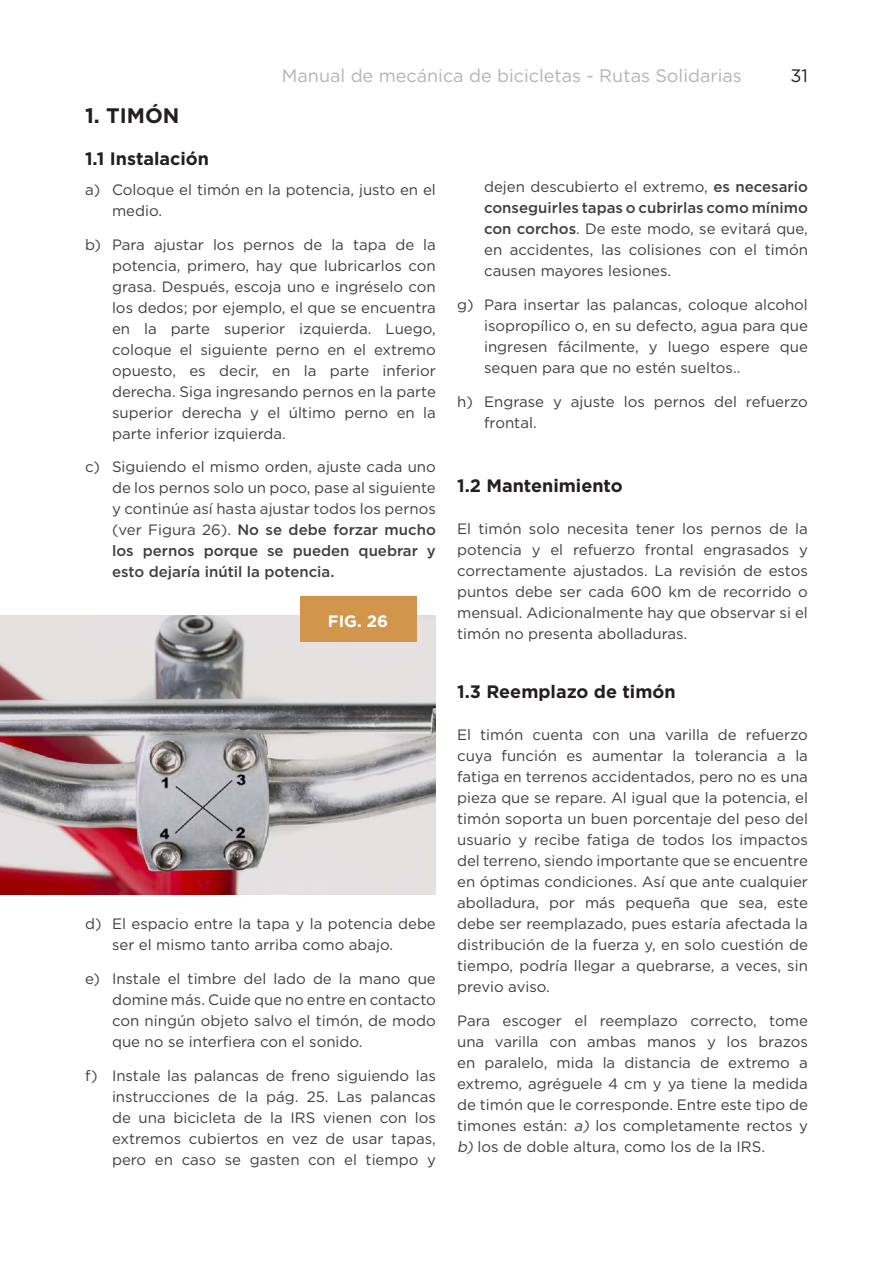
<style>
.page{position:relative;width:893px;height:1263px;background:#fff}
.page>*{position:absolute;margin:0;border:0;box-sizing:border-box;transform-origin:0 0}
.t1{font:700 21px "Gotham";color:#231f20}
.t2{font:700 18px "Gotham";color:#231f20}
.t3{font:18px "Gotham";color:#b2b3b7}
.t4{font:18px "Gotham";color:#231f20}
.t5{font:700 16.5px "Gotham";color:#fff}
.t6{font:15px/21px "Gotham";color:#3e3e3f;text-align:justify}
.s1{font-weight:500}
.s2{font-style:italic}
</style>
<div class="page">
<img style="left:0;top:615px;width:436px;height:280px">
<div style="left:300px;top:596px;width:116px;height:46px;background:#d1954c"></div>
<p class="t3" style="left:282px;top:65px;width:461px">Manual de mecánica de bicicletas - Rutas Solidarias</p>
<p class="t4" style="left:790px;top:65px;width:19px">31</p>
<h1 class="t1" style="left:85px;top:102px;width:96px">1. TIMÓN</h1>
<p class="t2" style="left:85px;top:147px;width:126px">1.1 Instalación</p>
<p class="t6" style="left:112px;top:179px;width:325px;text-indent:-27px">a) Coloque el timón en la potencia, justo en el medio.</p>
<p class="t6" style="left:112px;top:233px;width:325px;text-indent:-27px">b) Para ajustar los pernos de la tapa de la potencia, primero, hay que lubricarlos con grasa. Después, escoja uno e ingréselo con los dedos; por ejemplo, el que se encuentra en la parte superior izquierda. Luego, coloque el siguiente perno en el extremo opuesto, es decir, en la parte inferior derecha. Siga ingresando pernos en la parte superior derecha y el último perno en la parte inferior izquierda.</p>
<p class="t6" style="left:112px;top:456px;width:325px;text-indent:-27px">c) Siguiendo el mismo orden, ajuste cada uno de los pernos solo un poco, pase al siguiente y continúe así hasta ajustar todos los pernos (ver Figura 26). <span class="s1">No se debe forzar mucho los pernos porque se pueden quebrar y esto dejaría inútil la potencia.</span></p>
<p class="t5" style="left:328px;top:610px;width:62px">FIG. 26</p>
<p class="t6" style="left:112px;top:913px;width:325px;text-indent:-27px">d) El espacio entre la tapa y la potencia debe ser el mismo tanto arriba como abajo.</p>
<p class="t6" style="left:112px;top:968px;width:325px;text-indent:-27px">e) Instale el timbre del lado de la mano que domine más. Cuide que no entre en contacto con ningún objeto salvo el timón, de modo que no se interfiera con el sonido.</p>
<p class="t6" style="left:112px;top:1064px;width:325px;text-indent:-27px">f) Instale las palancas de freno siguiendo las instrucciones de la pág. 25. Las palancas de una bicicleta de la IRS vienen con los extremos cubiertos en vez de usar tapas, pero en caso se gasten con el tiempo y</p>
<p class="t6" style="left:484px;top:176px;width:325px">dejen descubierto el extremo, <span class="s1">es necesario conseguirles tapas o cubrirlas como mínimo con corchos</span>. De este modo, se evitará que, en accidentes, las colisiones con el timón causen mayores lesiones.</p>
<p class="t6" style="left:484px;top:294px;width:325px;text-indent:-27px">g) Para insertar las palancas, coloque alcohol isopropílico o, en su defecto, agua para que ingresen fácilmente, y luego espere que sequen para que no estén sueltos..</p>
<p class="t6" style="left:484px;top:391px;width:325px;text-indent:-27px">h) Engrase y ajuste los pernos del refuerzo frontal.</p>
<p class="t2" style="left:457px;top:474px;width:167px">1.2 Mantenimiento</p>
<p class="t6" style="left:457px;top:518px;width:352px">El timón solo necesita tener los pernos de la potencia y el refuerzo frontal engrasados y correctamente ajustados. La revisión de estos puntos debe ser cada 600 km de recorrido o mensual. Adicionalmente hay que observar si el timón no presenta abolladuras.</p>
<p class="t2" style="left:457px;top:679px;width:220px">1.3 Reemplazo de timón</p>
<p class="t6" style="left:457px;top:724px;width:352px">El timón cuenta con una varilla de refuerzo cuya función es aumentar la tolerancia a la fatiga en terrenos accidentados, pero no es una pieza que se repare. Al igual que la potencia, el timón soporta un buen porcentaje del peso del usuario y recibe fatiga de todos los impactos del terreno, siendo importante que se encuentre en óptimas condiciones. Así que ante cualquier abolladura, por más pequeña que sea, este debe ser reemplazado, pues estaría afectada la distribución de la fuerza y, en solo cuestión de tiempo, podría llegar a quebrarse, a veces, sin previo aviso.</p>
<p class="t6" style="left:457px;top:1010px;width:352px">Para escoger el reemplazo correcto, tome una varilla con ambas manos y los brazos en paralelo, mida la distancia de extremo a extremo, agréguele 4 cm y ya tiene la medida de timón que le corresponde. Entre este tipo de timones están: <span class="s2">a)</span> los completamente rectos y <span class="s2">b)</span> los de doble altura, como los de la IRS.</p>
</div>
